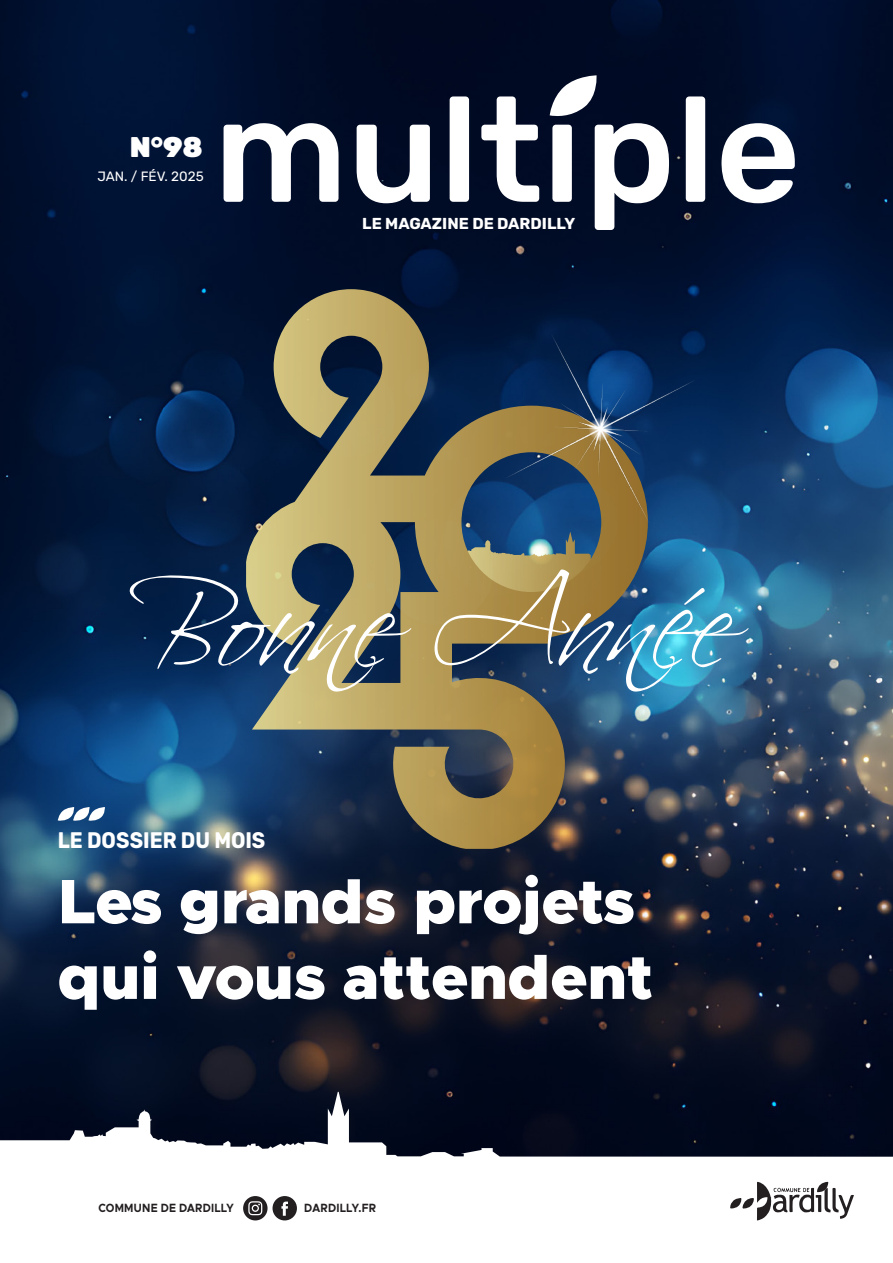
<style>
.page{position:relative;width:893px;height:1263px;background:#fff}
.page>*{position:absolute;margin:0;border:0;box-sizing:border-box;transform-origin:0 0}
.t1{font:900 63px "Metropolis";color:#fff}
.t2{font:900 28.5px "Rubik";color:#fff}
.t3{font:700 22.5px "Rubik";color:#fff;scale:.9 1}
.t4{font:700 15.9px "Rubik";color:#fff}
.t5{font:13.5px "Rubik";color:#fff}
.t6{font:700 12px "Metropolis";letter-spacing:.02em;color:#231f20;scale:.9 1}
</style>
<div class="page">
<img style="left:0;top:0;width:893px;height:1087px">
<svg style="left:224px;top:96px;width:571px;height:134px;fill:#010d28"></svg>
<svg style="left:550px;top:75px;width:48px;height:43px"></svg>
<div style="left:0;top:1087px;width:893px;height:176px;background:#231f20;opacity:.2"></div>
<svg style="left:0;top:1092px;width:893px;height:171px"></svg>
<svg style="left:742px;top:1198px;width:12px;height:11px"></svg>
<svg style="left:730px;top:1198px;width:11px;height:10px"></svg>
<svg style="left:757px;top:1182px;width:97px;height:38px"></svg>
<svg style="left:243px;top:1196px;width:54px;height:24px"></svg>
<svg style="left:58px;top:807px;width:47px;height:14px"></svg>
<svg style="left:246px;top:289px;width:402px;height:560px;background:#5e6053"></svg>
<svg style="left:127px;top:575px;width:285px;height:117px;background:#59676d"></svg>
<svg style="left:434px;top:532px;width:315px;height:160px;background:#698382"></svg>
<img style="left:478px;top:315px;width:242px;height:242px">
<p class="t2" style="left:130px;top:131px;width:75px">N°98</p>
<p class="t5" style="left:97px;top:169px;width:108px">JAN. / FÉV. 2025</p>
<p class="t4" style="left:362px;top:214px;width:214px">LE MAGAZINE DE DARDILLY</p>
<p class="t3" style="left:58px;top:827px;width:232px">LE DOSSIER DU MOIS</p>
<p class="t1" style="left:58px;top:861px;width:579px">Les grands projets</p>
<p class="t1" style="left:58px;top:937px;width:597px">qui vous attendent</p>
<p class="t6" style="left:98px;top:1201px;width:152px">COMMUNE DE DARDILLY</p>
<p class="t6" style="left:304px;top:1201px;width:82px">DARDILLY.FR</p>
</div>
